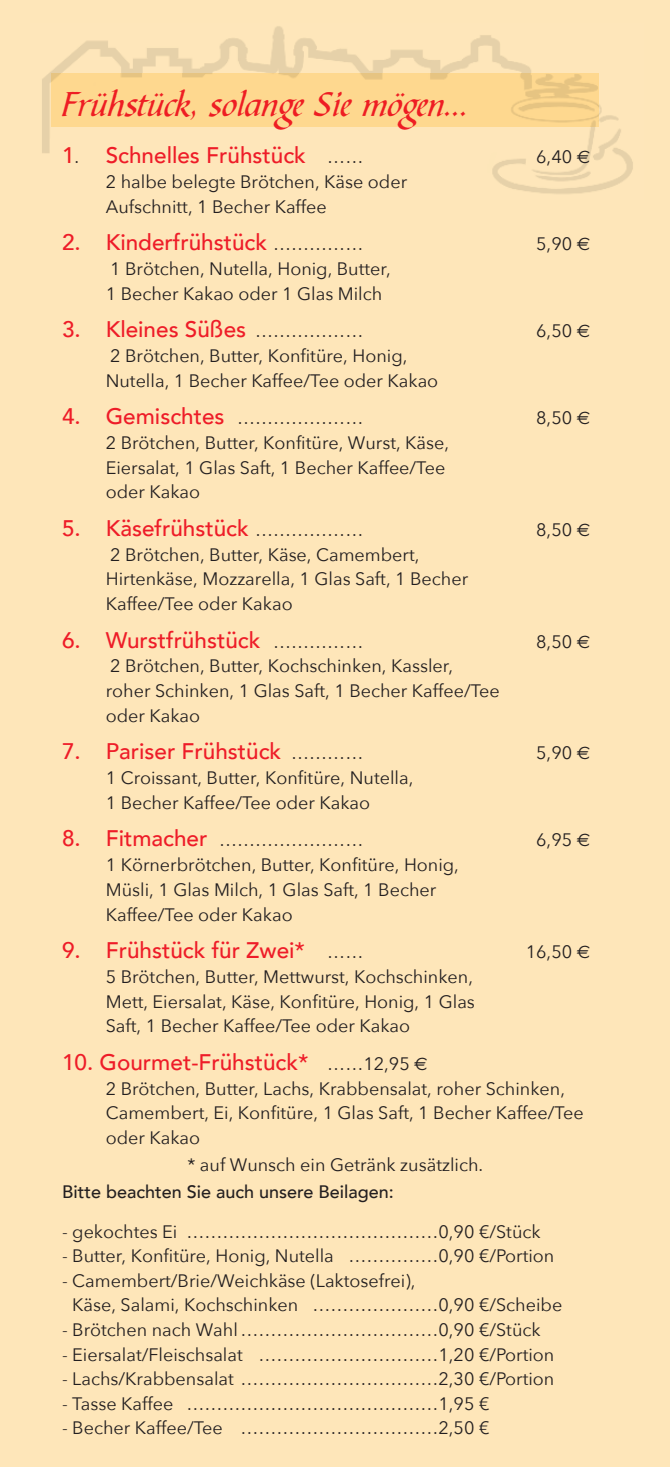
<style>
.page{position:relative;width:670px;height:1467px;background:#fee6b9}
.page>*{position:absolute;margin:0;border:0;box-sizing:border-box;transform-origin:0 0}
.t1{font:36px "Bible Scr D";color:#ee1d23}
.t2{font:500 22.5px "Avenir";color:#ee1c28}
.t3{font:18px/24.8px "Avenir Next";color:#231f20}
.t4{font:500 18px "Avenir";color:#231f20}
.s1{color:#ee1d23}
.s2{font-family:"Avenir Next";font-weight:400;font-size:18px;color:#231f20}
.s3{font-family:"Euro Sans"}
.s4{font-family:"Euro Sans";font-weight:400;font-size:18px;color:#231f20}
</style>
<div class="page">
<img style="left:42px;top:26px;width:591px;height:168px">
<img style="left:51px;top:74px;width:547px;height:53px">
<h1 class="t1" style="left:62px;top:82px;width:407px">Frühstück, solange Sie mögen…</h1>
<p class="t2" style="left:62px;top:141px;width:303px"><span class="s1">1</span><span class="s2">.</span> Schnelles Frühstück <span class="s2">……</span></p>
<p class="t3" style="left:536px;top:145px;width:55px">6,40 <span class="s3">€</span></p>
<p class="t3" style="left:106px;top:170px;width:303px">2 halbe belegte Brötchen, Käse oder<br>Aufschnitt, 1 Becher Kaffee</p>
<p class="t2" style="left:62px;top:228px;width:303px">2. Kinderfrühstück <span class="s2">……………</span></p>
<p class="t3" style="left:536px;top:232px;width:55px">5,90 <span class="s3">€</span></p>
<p class="t3" style="left:106px;top:257px;width:286px">1 Brötchen, Nutella, Honig, Butter,<br>1 Becher Kakao oder 1 Glas Milch</p>
<p class="t2" style="left:62px;top:315px;width:303px">3. Kleines Süßes <span class="s2">………………</span></p>
<p class="t3" style="left:536px;top:319px;width:55px">6,50 <span class="s3">€</span></p>
<p class="t3" style="left:106px;top:344px;width:334px">2 Brötchen, Butter, Konfitüre, Honig,<br>Nutella, 1 Becher Kaffee/Tee oder Kakao</p>
<p class="t2" style="left:62px;top:402px;width:303px">4. Gemischtes <span class="s2">…………………</span></p>
<p class="t3" style="left:536px;top:406px;width:55px">8,50 <span class="s3">€</span></p>
<p class="t3" style="left:106px;top:431px;width:345px">2 Brötchen, Butter, Konfitüre, Wurst, Käse,<br>Eiersalat, 1 Glas Saft, 1 Becher Kaffee/Tee oder Kakao</p>
<p class="t2" style="left:62px;top:513px;width:303px">5. Käsefrühstück <span class="s2">………………</span></p>
<p class="t3" style="left:536px;top:518px;width:55px">8,50 <span class="s3">€</span></p>
<p class="t3" style="left:106px;top:542px;width:364px">2 Brötchen, Butter, Käse, Camembert,<br>Hirtenkäse, Mozzarella, 1 Glas Saft, 1 Becher<br>Kaffee/Tee oder Kakao</p>
<p class="t2" style="left:62px;top:625px;width:303px">6. Wurstfrühstück <span class="s2">……………</span></p>
<p class="t3" style="left:536px;top:629px;width:55px">8,50 <span class="s3">€</span></p>
<p class="t3" style="left:106px;top:654px;width:395px">2 Brötchen, Butter, Kochschinken, Kassler,<br>roher Schinken, 1 Glas Saft, 1 Becher Kaffee/Tee oder Kakao</p>
<p class="t2" style="left:62px;top:737px;width:303px">7. Pariser Frühstück <span class="s2">…………</span></p>
<p class="t3" style="left:536px;top:741px;width:55px">5,90 <span class="s3">€</span></p>
<p class="t3" style="left:106px;top:766px;width:309px">1 Croissant, Butter, Konfitüre, Nutella,<br>1 Becher Kaffee/Tee oder Kakao</p>
<p class="t2" style="left:62px;top:824px;width:303px">8. Fitmacher <span class="s2">……………………</span></p>
<p class="t3" style="left:536px;top:828px;width:55px">6,95 <span class="s3">€</span></p>
<p class="t3" style="left:106px;top:853px;width:355px">1 Körnerbrötchen, Butter, Konfitüre, Honig,<br>Müsli, 1 Glas Milch, 1 Glas Saft, 1 Becher<br>Kaffee/Tee oder Kakao</p>
<p class="t2" style="left:62px;top:936px;width:303px">9. Frühstück für Zwei* <span class="s2">……</span></p>
<p class="t3" style="left:526px;top:940px;width:66px">16,50 <span class="s3">€</span></p>
<p class="t3" style="left:106px;top:965px;width:371px;text-align:justify">5 Brötchen, Butter, Mettwurst, Kochschinken, Mett, Eiersalat, Käse, Konfitüre, Honig, 1 Glas Saft, 1 Becher Kaffee/Tee oder Kakao</p>
<p class="t2" style="left:62px;top:1047px;width:367px">10. Gourmet-Frühstück* <span class="s2">……12,95</span> <span class="s4">€</span></p>
<p class="t3" style="left:106px;top:1076px;width:479px">2 Brötchen, Butter, Lachs, Krabbensalat, roher Schinken,<br>Camembert, Ei, Konfitüre, 1 Glas Saft, 1 Becher Kaffee/Tee oder Kakao</p>
<p class="t3" style="left:187px;top:1153px;width:297px">* auf Wunsch ein Getränk zusätzlich.</p>
<p class="t4" style="left:62px;top:1180px;width:333px">Bitte beachten Sie auch unsere Beilagen:</p>
<p class="t3" style="left:62px;top:1220px;width:480px">- gekochtes Ei ……………………………………0,90 €/Stück</p>
<p class="t3" style="left:62px;top:1244px;width:494px">- Butter, Konfitüre, Honig, Nutella ……………0,90 €/Portion</p>
<p class="t3" style="left:72px;top:1269px;width:491px;text-indent:-10px">- Camembert/Brie/Weichkäse (Laktosefrei),<br>Käse, Salami, Kochschinken …………………0,90 €/Scheibe</p>
<p class="t3" style="left:62px;top:1318px;width:480px">- Brötchen nach Wahl……………………………0,90 €/Stück</p>
<p class="t3" style="left:62px;top:1342px;width:494px">- Eiersalat/Fleischsalat …………………………1,20 €/Portion</p>
<p class="t3" style="left:62px;top:1367px;width:494px">- Lachs/Krabbensalat ……………………………2,30 €/Portion</p>
<p class="t3" style="left:62px;top:1391px;width:429px">- Tasse Kaffee ……………………………………1,95 €</p>
<p class="t3" style="left:62px;top:1416px;width:429px">- Becher Kaffee/Tee ……………………………2,50 €</p>
</div>
